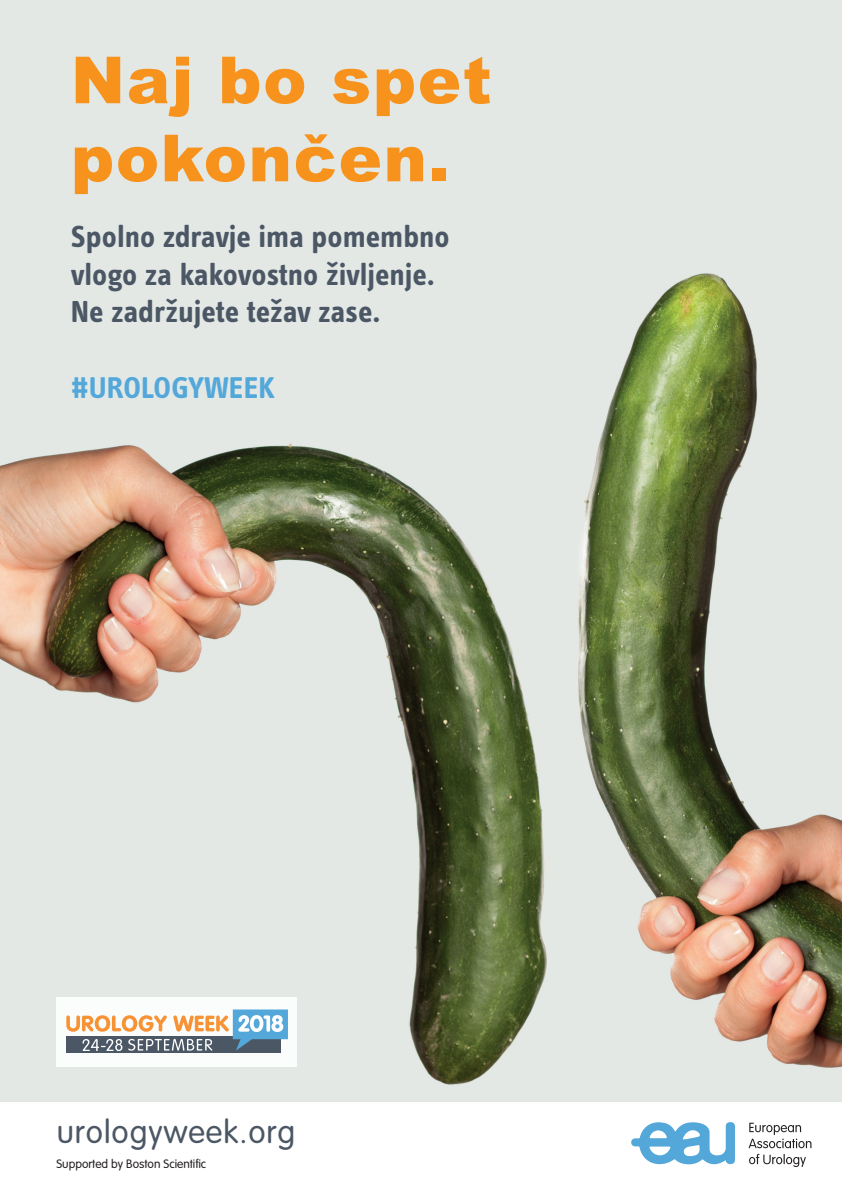
<style>
.page{position:relative;width:842px;height:1191px;background:#fff}
.page>*{position:absolute;margin:0;border:0;box-sizing:border-box;transform-origin:0 0}
.t1{font:900 65px/78px "Arial";letter-spacing:.025em;color:#f7931d}
.t2{font:300 32px "VAG Rounded";letter-spacing:.03em;color:#4c5765}
.t3{font:700 31.4px/37.6px "Info Text";color:#4c5765}
.t4{font:700 31px "Info Text";color:#54a8d9}
.t5{font:300 12px "VAG Rounded";color:#231f20}
</style>
<div class="page">
<img style="left:0;top:0;width:842px;height:1101px">
<svg style="left:749px;top:1122px;width:62px;height:45px"></svg>
<svg style="left:631px;top:1122px;width:104px;height:43px"></svg>
<img style="left:56px;top:997px;width:241px;height:69px">
<div style="left:66px;top:1036px;width:214px;height:16px;background:#4c5765"></div>
<svg style="left:66px;top:1009px;width:222px;height:42px"></svg>
<h1 class="t1" style="left:71px;top:39px;width:422px">Naj bo spet pokončen.</h1>
<p class="t3" style="left:71px;top:218px;width:380px">Spolno zdravje ima pomembno vlogo za kakovostno življenje.<br>Ne zadržujete težav zase.</p>
<p class="t4" style="left:71px;top:369px;width:206px">#UROLOGYWEEK</p>
<p class="t2" style="left:57px;top:1113px;width:240px">urologyweek.org</p>
<p class="t5" style="left:56px;top:1156px;width:151px">Supported by Boston Scientific</p>
</div>
